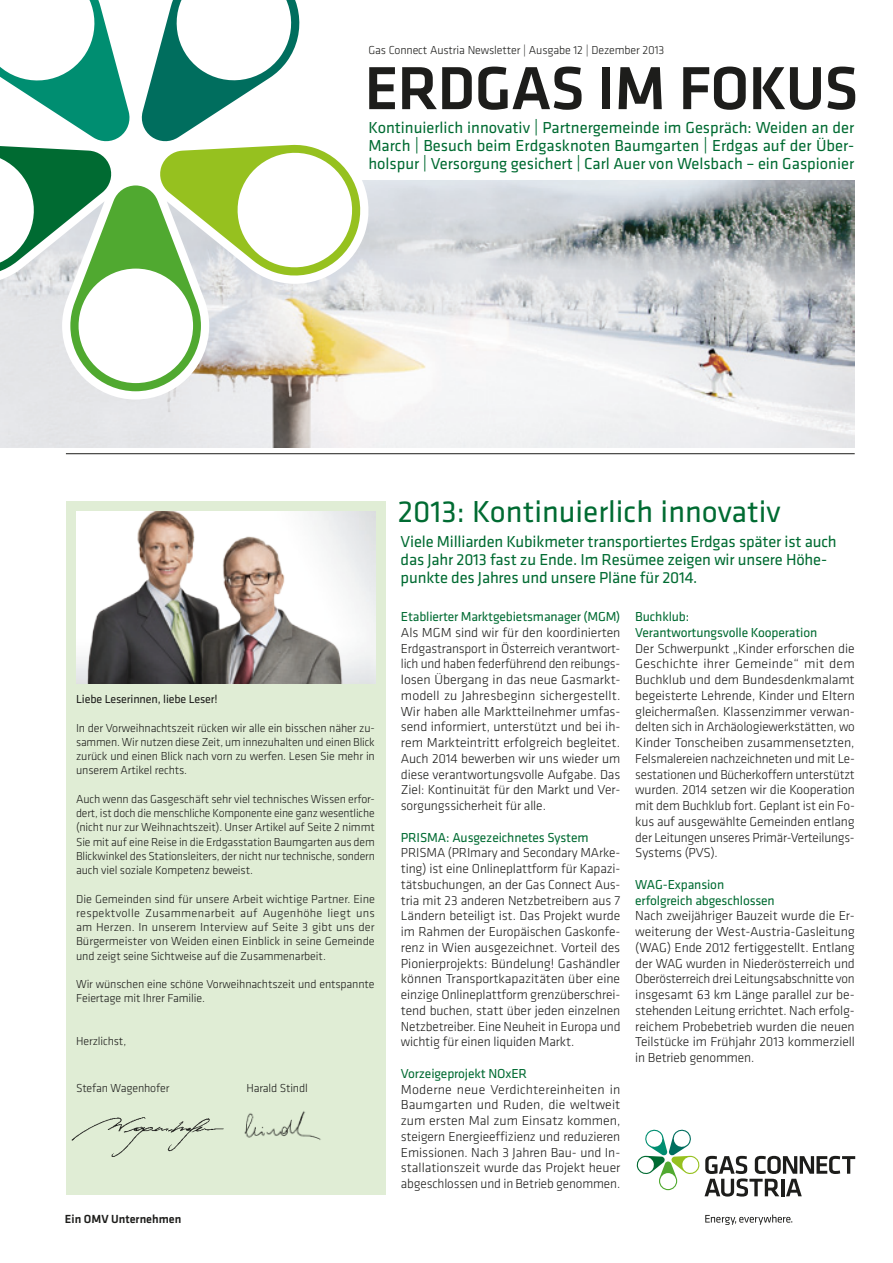
<style>
.page{position:relative;width:893px;height:1263px;background:#fff}
.page>*{position:absolute;margin:0;border:0;box-sizing:border-box;transform-origin:0 0}
.t1{font:500 63px "Klavika";letter-spacing:-.015em;color:#1d1d1b}
.t2{font:31.5px "Klavika";color:#006b32}
.t3{font:16.5px/18px "Klavika";letter-spacing:-.01em;color:#006b32}
.t4{font:300 13.5px/15.8px "Klavika";letter-spacing:-.01em;color:#1d1d1b;text-align:justify}
.t5{font:13.5px/15.8px "Klavika";letter-spacing:-.01em;color:#006b32}
.t6{font:500 12.15px "Klavika";color:#1d1d1b}
.t7{font:300 12px/14.2px "Klavika";letter-spacing:-.01em;color:#1d1d1b;text-align:justify}
.t8{font:12px "Klavika";letter-spacing:-.01em;color:#1d1d1b}
</style>
<div class="page">
<img style="left:0;top:180px;width:855px;height:267px">
<svg style="left:0;top:391px;width:368px;height:8px;fill:#e9eaec"></svg>
<svg style="left:0;top:0;width:368px;height:391px"></svg>
<div style="left:66px;top:501px;width:320px;height:694px;background:#e0edd5"></div>
<img style="left:77px;top:512px;width:298px;height:172px">
<hr style="left:66px;top:453px;width:789px;height:1px;background:#1d1d1b">
<img style="left:71px;top:1117px;width:153px;height:40px">
<img style="left:244px;top:1111px;width:77px;height:29px">
<svg style="left:705px;top:1214px;width:87px;height:11px"></svg>
<svg style="left:637px;top:1130px;width:218px;height:66px"></svg>
<p class="t7" style="left:368px;top:43px;width:297px">Gas Connect Austria Newsletter | Ausgabe 12 | Dezember 2013</p>
<h1 class="t1" style="left:364px;top:54px;width:495px">Erdgas im Fokus</h1>
<p class="t3" style="left:368px;top:119px;width:487px;text-align:justify">Kontinuierlich innovativ | Partnergemeinde im Gespräch: Weiden an der March | Besuch beim Erdgasknoten Baumgarten | Erdgas auf der Über&shy;holspur | Versorgung gesichert | Carl Auer von Welsbach – ein Gaspionier</p>
<h2 class="t2" style="left:398px;top:494px;width:384px">2013: Kontinuierlich innovativ</h2>
<p class="t8" style="left:76px;top:692px;width:143px">Liebe Leserinnen, liebe Leser!</p>
<p class="t7" style="left:76px;top:721px;width:300px">In der Vorweihnachtszeit rücken wir alle ein bisschen näher zu&shy;sammen. Wir nutzen diese Zeit, um innezuhalten und einen Blick zurück und einen Blick nach vorn zu werfen. Lesen Sie mehr in unserem Artikel rechts.</p>
<p class="t7" style="left:76px;top:792px;width:300px">Auch wenn das Gasgeschäft sehr viel technisches Wissen erfor&shy;dert, ist doch die menschliche Komponente eine ganz wesentliche (nicht nur zur Weihnachtszeit). Unser Artikel auf Seite 2 nimmt Sie mit auf eine Reise in die Erdgasstation Baumgarten aus dem Blickwinkel des Stationsleiters, der nicht nur technische, sondern auch viel soziale Kompetenz beweist.</p>
<p class="t7" style="left:76px;top:892px;width:300px">Die Gemeinden sind für unsere Arbeit wichtige Partner. Eine respektvolle Zusammenarbeit auf Augenhöhe liegt uns am Herzen. In unserem Interview auf Seite 3 gibt uns der Bürgermeister von Weiden einen Einblick in seine Gemeinde und zeigt seine Sichtweise auf die Zusammenarbeit.</p>
<p class="t7" style="left:76px;top:977px;width:300px">Wir wünschen eine schöne Vorweihnachtszeit und entspannte<br>Feiertage mit Ihrer Familie.</p>
<p class="t7" style="left:76px;top:1034px;width:52px">Herzlichst,</p>
<p class="t7" style="left:76px;top:1081px;width:95px">Stefan Wagenhofer</p>
<p class="t7" style="left:246px;top:1081px;width:63px">Harald Stindl</p>
<p class="t6" style="left:65px;top:1212px;width:118px">Ein OMV Unternehmen</p>
<p class="t3" style="left:401px;top:533px;width:438px">Viele Milliarden Kubikmeter transportiertes Erdgas später ist auch das Jahr 2013 fast zu Ende. Im Resümee zeigen wir unsere Höhe&shy;punkte des Jahres und unsere Pläne für 2014.</p>
<p class="t5" style="left:401px;top:609px;width:221px">Etablierter Marktgebietsmanager (MGM)</p>
<p class="t4" style="left:401px;top:625px;width:221px">Als MGM sind wir für den koordinierten Erdgastransport in Österreich verantwort&shy;lich und haben federführend den reibungs&shy;losen Übergang in das neue Gasmarkt&shy;modell zu Jahresbeginn sichergestellt.<br>Wir haben alle Marktteilnehmer umfas&shy;send informiert, unterstützt und bei ih&shy;rem Markteintritt erfolgreich begleitet.<br>Auch 2014 bewerben wir uns wieder um diese verantwortungsvolle Aufgabe. Das Ziel: Kontinuität für den Markt und Ver&shy;sorgungssicherheit für alle.</p>
<p class="t5" style="left:401px;top:829px;width:189px">PRISMA: Ausgezeichnetes System</p>
<p class="t4" style="left:401px;top:845px;width:221px">PRISMA (PRImary and Secondary MArke&shy;ting) ist eine Onlineplattform für Kapazi&shy;tätsbuchungen, an der Gas Connect Aus&shy;tria mit 23 anderen Netzbetreibern aus 7<br>Ländern beteiligt ist. Das Projekt wurde im Rahmen der Europäischen Gaskonfe&shy;renz in Wien ausgezeichnet. Vorteil des Pionierprojekts: Bündelung! Gashändler können Transportkapazitäten über eine einzige Onlineplattform grenzüberschrei&shy;tend buchen, statt über jeden einzelnen Netzbetreiber. Eine Neuheit in Europa und wichtig für einen liquiden Markt.</p>
<p class="t5" style="left:401px;top:1066px;width:128px">Vorzeigeprojekt NOxER</p>
<p class="t4" style="left:401px;top:1081px;width:221px">Moderne neue Verdichtereinheiten in Baumgarten und Ruden, die weltweit zum ersten Mal zum Einsatz kommen, steigern Energieeffizienz und reduzieren Emissionen. Nach 3 Jahren Bau- und In&shy;stallationszeit wurde das Projekt heuer abgeschlossen und in Betrieb genommen.</p>
<p class="t5" style="left:635px;top:609px;width:184px">Buchklub:<br>Verantwortungsvolle Kooperation</p>
<p class="t4" style="left:635px;top:640px;width:221px">Der Schwerpunkt „Kinder erforschen die Geschichte ihrer Gemeinde“ mit dem Buchklub und dem Bundesdenkmalamt begeisterte Lehrende, Kinder und Eltern gleichermaßen. Klassenzimmer verwan&shy;delten sich in Archäologiewerkstätten, wo Kinder Tonscheiben zusammensetzten, Felsmalereien nachzeichneten und mit Le&shy;sestationen und Bücherkoffern unterstützt wurden. 2014 setzen wir die Kooperation mit dem Buchklub fort. Geplant ist ein Fo&shy;kus auf ausgewählte Gemeinden entlang der Leitungen unseres Primär-Verteilungs-Systems (PVS).</p>
<p class="t5" style="left:635px;top:877px;width:141px">WAG-Expansion erfolgreich abgeschlossen</p>
<p class="t4" style="left:635px;top:908px;width:221px">Nach zweijähriger Bauzeit wurde die Er&shy;weiterung der West-Austria-Gasleitung (WAG) Ende 2012 fertiggestellt. Entlang der WAG wurden in Niederösterreich und Oberösterreich drei Leitungsabschnitte von insgesamt 63 km Länge parallel zur be&shy;stehenden Leitung errichtet. Nach erfolg&shy;reichem Probebetrieb wurden die neuen Teilstücke im Frühjahr 2013 kommerziell in Betrieb genommen.</p>
</div>
